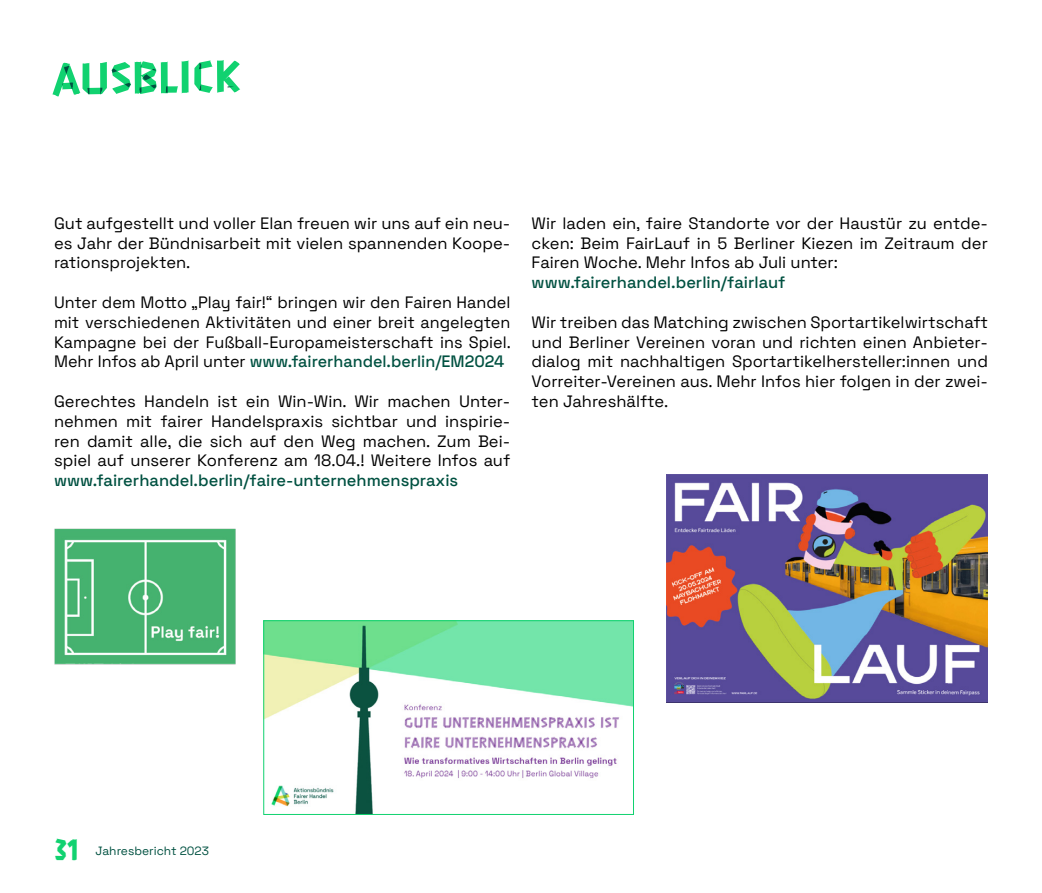
<style>
.page{position:relative;width:1042px;height:893px;background:#fff}
.page>*{position:absolute;margin:0;border:0;box-sizing:border-box;transform-origin:0 0}
.t1{font:49.5px "John Tapextra Regular Overlap";color:#005141}
.t2{font:33px "John Tapextra";color:#11d270}
.t3{font:300 16.5px/19.8px "Space Grotesk";color:#000;text-align:justify}
.t4{font:300 16.5px "Space Grotesk";color:#005141}
.t5{font:300 12px "Space Grotesk";color:#005141}
.s1{color:#005141}
</style>
<div class="page">
<img style="left:54px;top:528px;width:182px;height:137px">
<img style="left:265px;top:622px;width:367px;height:191px">
<div style="left:263px;top:620px;width:371px;height:195px;border:1px solid #11d270"></div>
<img style="left:666px;top:474px;width:322px;height:228px">
<h1 class="t1" style="left:51px;top:52px;width:187px;rotate:-1deg">AUSBLICJ</h1>
<p class="t3" style="left:54px;top:212px;width:458px">Gut aufgestellt und voller Elan freuen wir uns auf ein neu&shy;es Jahr der Bündnisarbeit mit vielen spannenden Koope&shy;rationsprojekten.</p>
<p class="t3" style="left:54px;top:291px;width:458px">Unter dem Motto „Play fair!“ bringen wir den Fairen Handel mit verschiedenen Aktivitäten und einer breit angelegten Kampagne bei der Fußball-Europameisterschaft ins Spiel.<br>Mehr Infos ab April unter <span class="s1">www.fairerhandel.berlin/EM2024</span></p>
<p class="t3" style="left:54px;top:390px;width:458px">Gerechtes Handeln ist ein Win-Win. Wir machen Unter&shy;nehmen mit fairer Handelspraxis sichtbar und inspirie&shy;ren damit alle, die sich auf den Weg machen. Zum Bei&shy;spiel auf unserer Konferenz am 18.04.! Weitere Infos auf</p>
<p class="t4" style="left:54px;top:468px;width:406px">www.fairerhandel.berlin/faire-unternehmenspraxis</p>
<p class="t3" style="left:531px;top:212px;width:458px">Wir laden ein, faire Standorte vor der Haustür zu entde&shy;cken: Beim FairLauf in 5 Berliner Kiezen im Zeitraum der Fairen Woche. Mehr Infos ab Juli unter:</p>
<p class="t4" style="left:531px;top:270px;width:255px">www.fairerhandel.berlin/fairlauf</p>
<p class="t3" style="left:531px;top:311px;width:458px">Wir treiben das Matching zwischen Sportartikelwirtschaft und Berliner Vereinen voran und richten einen Anbieter&shy;dialog mit nachhaltigen Sportartikelhersteller:innen und Vorreiter-Vereinen aus. Mehr Infos hier folgen in der zwei&shy;ten Jahreshälfte.</p>
<h2 class="t2" style="left:54px;top:831px;width:26px">31</h2>
<p class="t5" style="left:96px;top:842px;width:115px">Jahresbericht 2023</p>
</div>
